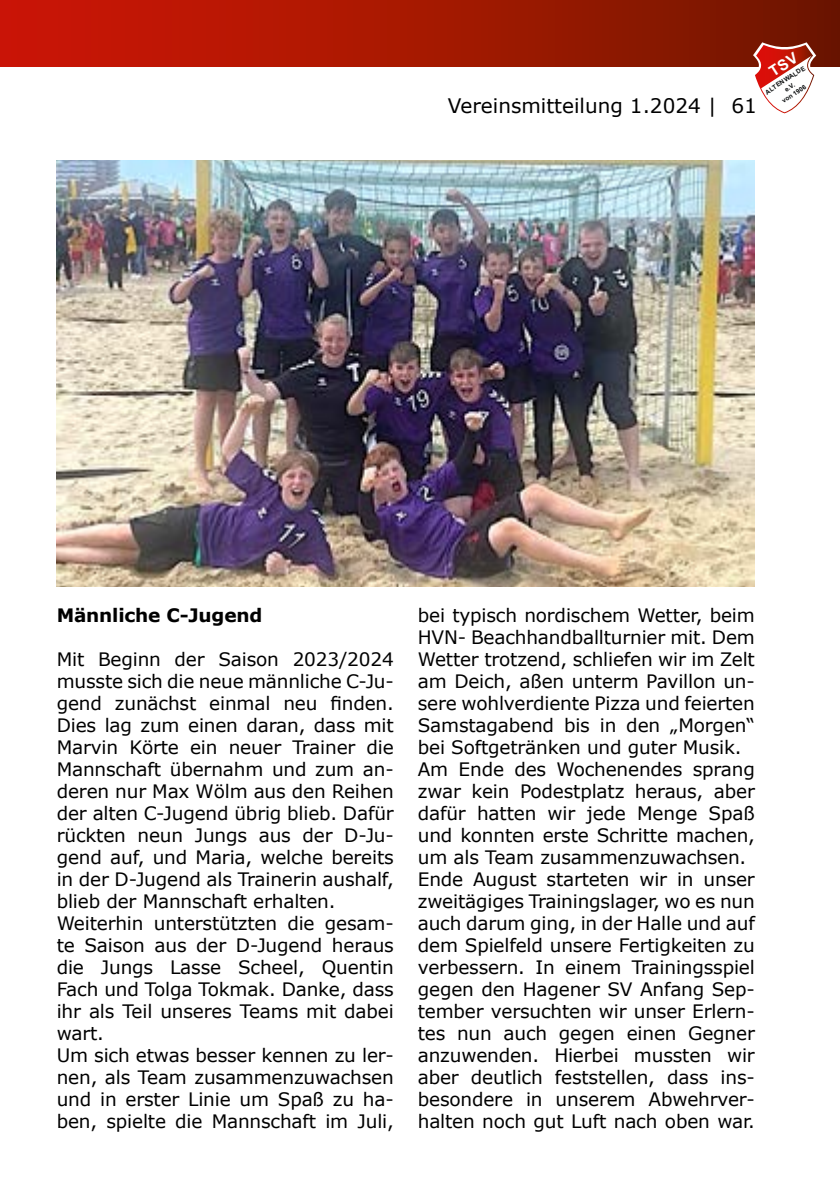
<style>
.page{position:relative;width:840px;height:1191px;background:#fff}
.page>*{position:absolute;margin:0;border:0;box-sizing:border-box;transform-origin:0 0}
.t1{font:20px "Verdana";color:#000}
.t2{font:18.4px/22px "Verdana";letter-spacing:-.01em;color:#000}
.t3{font:700 18.4px "Verdana";letter-spacing:-.01em;color:#000}
.t4{font:700 6.4px/8.2px "Arial";color:#0e1011;text-align:center}
</style>
<div class="page">
<div style="left:0;top:0;width:839px;height:67px;background:linear-gradient(to right,#d21705,#721700)"></div>
<img style="left:57px;top:160px;width:697px;height:427px">
<svg style="left:752px;top:42px;width:63px;height:71px"></svg>
<p class="t1" style="left:447px;top:92px;width:310px">Vereinsmitteilung 1.2024 | 61</p>
<p class="t4" style="left:763px;top:89px;width:48px;rotate:-33deg">ALTENWALDE e.V.<br>von 1906</p>
<p class="t3" style="left:57px;top:602px;width:207px">Männliche C-Jugend</p>
<p class="t2" style="left:57px;top:648px;width:338px">Mit Beginn der Saison 2023/2024 musste sich die neue mä nnliche C-Ju&shy;gend zunächst einmal neu finden.<br>Dies lag zum einen daran, dass mit Marvin Körte ein neuer Trainer die Mannschaft ü bernahm und zum an&shy;deren nur Max Wölm aus den Reihen der alten C-Jugend ü brig blieb. Dafü r rückten neun Jungs aus der D-Ju&shy;gend auf, und Maria, welche bereits in der D-Jugend als Trainerin aushalf, blieb der Mannschaft erhalten.<br>Weiterhin unterstützten die gesam&shy;te Saison aus der D-Jugend heraus die Jungs Lasse Scheel, Quentin Fach und Tolga Tokmak. Danke, dass ihr als Teil unseres Teams mit dabei wart.<br>Um sich etwas besser kennen zu ler&shy;nen, als Team zusammenzuwachsen und in erster Linie um Spaß zu ha&shy;ben, spielte die Mannschaft im Juli,</p>
<p class="t2" style="left:417px;top:604px;width:338px">bei typisch nordischem Wetter, beim HVN- Beachhandballturnier mit. Dem Wetter trotzend, schliefen wir im Zelt am Deich, aßen unterm Pavillon un&shy;sere wohlverdiente Pizza und feierten Samstagabend bis in den „Morgen“ bei Softgeträ nken und guter Musik.<br>Am Ende des Wochenendes sprang zwar kein Podestplatz heraus, aber dafü r hatten wir jede Menge Spaß und konnten erste Schritte machen, um als Team zusammenzuwachsen.<br>Ende August starteten wir in unser zweitägiges Trainingslager, wo es nun auch darum ging, in der Halle und auf dem Spielfeld unsere Fertigkeiten zu verbessern. In einem Trainingsspiel gegen den Hagener SV Anfang Sep&shy;tember versuchten wir unser Erlern&shy;tes nun auch gegen einen Gegner anzuwenden. Hierbei mussten wir aber deutlich feststellen, dass ins&shy;besondere in unserem Abwehrver&shy;halten noch gut Luft nach oben war.</p>
</div>
